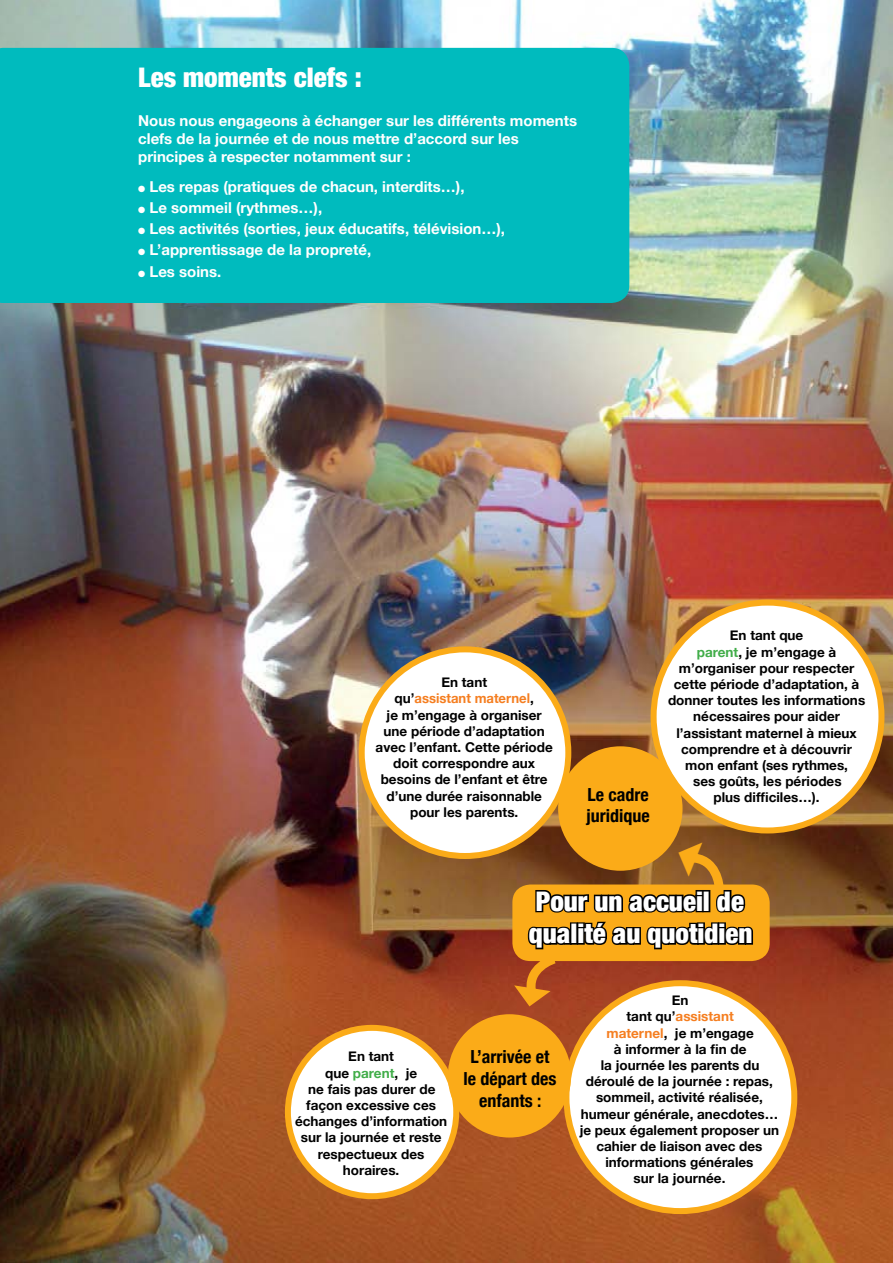
<style>
.page{position:relative;width:893px;height:1263px;background:#fff}
.page>*{position:absolute;margin:0;border:0;box-sizing:border-box;transform-origin:0 0}
.t1{font:900 condensed 27px/32.4px "Helvetica Neue";color:#fff}
.t2{font:700 condensed 18px/21.6px "Helvetica Neue";color:#000}
.t3{font:700 15px/18px "Helvetica Neue";color:#fff}
.t4{font:700 13.5px/16.2px "Helvetica Neue";color:#000;text-align:center}
.s1{color:#f57e20}
.s2{color:#41ad49}
</style>
<div class="page">
<img style="left:0;top:0;width:893px;height:1263px">
<div style="left:512px;top:884px;width:258px;height:77px;background:#fbab18;border-radius:18px"></div>
<div style="left:566px;top:983px;width:228px;height:228px;background:#fff;border-radius:50%"></div>
<div style="left:288px;top:1028px;width:168px;height:168px;background:#fff;border-radius:50%"></div>
<div style="left:285px;top:1025px;width:174px;height:174px;border:6px solid #fbab18;border-radius:50%"></div>
<svg style="left:356px;top:643px;width:219px;height:219px;background:#8a7560"></svg>
<svg style="left:648px;top:597px;width:240px;height:239px"></svg>
<div style="left:0;top:48px;width:629px;height:255px;background:#00bbbe"></div>
<div style="left:448px;top:1014px;width:123px;height:123px;background:#fbab18;border-radius:50%"></div>
<svg style="left:362px;top:649px;width:393px;height:357px"></svg>
<h1 class="t1" style="left:138px;top:60px;width:225px">Les moments clefs :</h1>
<p class="t3" style="left:138px;top:112px;width:440px">Nous nous engageons à échanger sur les différents moments clefs de la journée et de nous mettre d’accord sur les principes à respecter notamment sur :</p>
<p class="t3" style="left:138px;top:178px;width:328px">● Les repas (pratiques de chacun, interdits…),</p>
<p class="t3" style="left:138px;top:199px;width:185px">● Le sommeil (rythmes…),</p>
<p class="t3" style="left:138px;top:220px;width:368px">● Les activités (sorties, jeux éducatifs, télévision…),</p>
<p class="t3" style="left:138px;top:241px;width:234px">● L’apprentissage de la propreté,</p>
<p class="t3" style="left:138px;top:263px;width:85px">● Les soins.</p>
<p class="t4" style="left:376px;top:675px;width:179px">En tant<br>qu’<span class="s1">assistant maternel</span>,<br>je m’engage à organiser une période d’adaptation avec l’enfant. Cette période doit correspondre aux besoins de l’enfant et être d’une durée raisonnable pour les parents.</p>
<h2 class="t2" style="left:587px;top:783px;width:65px">Le cadre juridique</h2>
<p class="t4" style="left:668px;top:628px;width:199px">En tant que<br><span class="s2">parent</span>, je m’engage à m’organiser pour respecter cette période d’adaptation, à donner toutes les informations nécessaires pour aider l’assistant maternel à mieux comprendre et à découvrir mon enfant (ses rythmes,<br>ses goûts, les périodes<br>plus difficiles…).</p>
<h1 class="t1" style="left:529px;top:883px;width:225px">Pour un accueil de qualité au quotidien</h1>
<p class="t4" style="left:295px;top:1049px;width:154px">En tant<br>que <span class="s2">parent</span>, je<br>ne fais pas durer de façon excessive ces échanges d’information sur la journée et reste respectueux des horaires.</p>
<h2 class="t2" style="left:463px;top:1046px;width:94px;text-align:center">L’arrivée et le départ des enfants :</h2>
<p class="t4" style="left:580px;top:992px;width:201px">En<br>tant qu’<span class="s1">assistant<br>maternel</span>, je m’engage<br>à informer à la fin de<br>la journée les parents du déroulé de la journée : repas, sommeil, activité réalisée, humeur générale, anecdotes… je peux également proposer un cahier de liaison avec des informations générales<br>sur la journée.</p>
</div>
